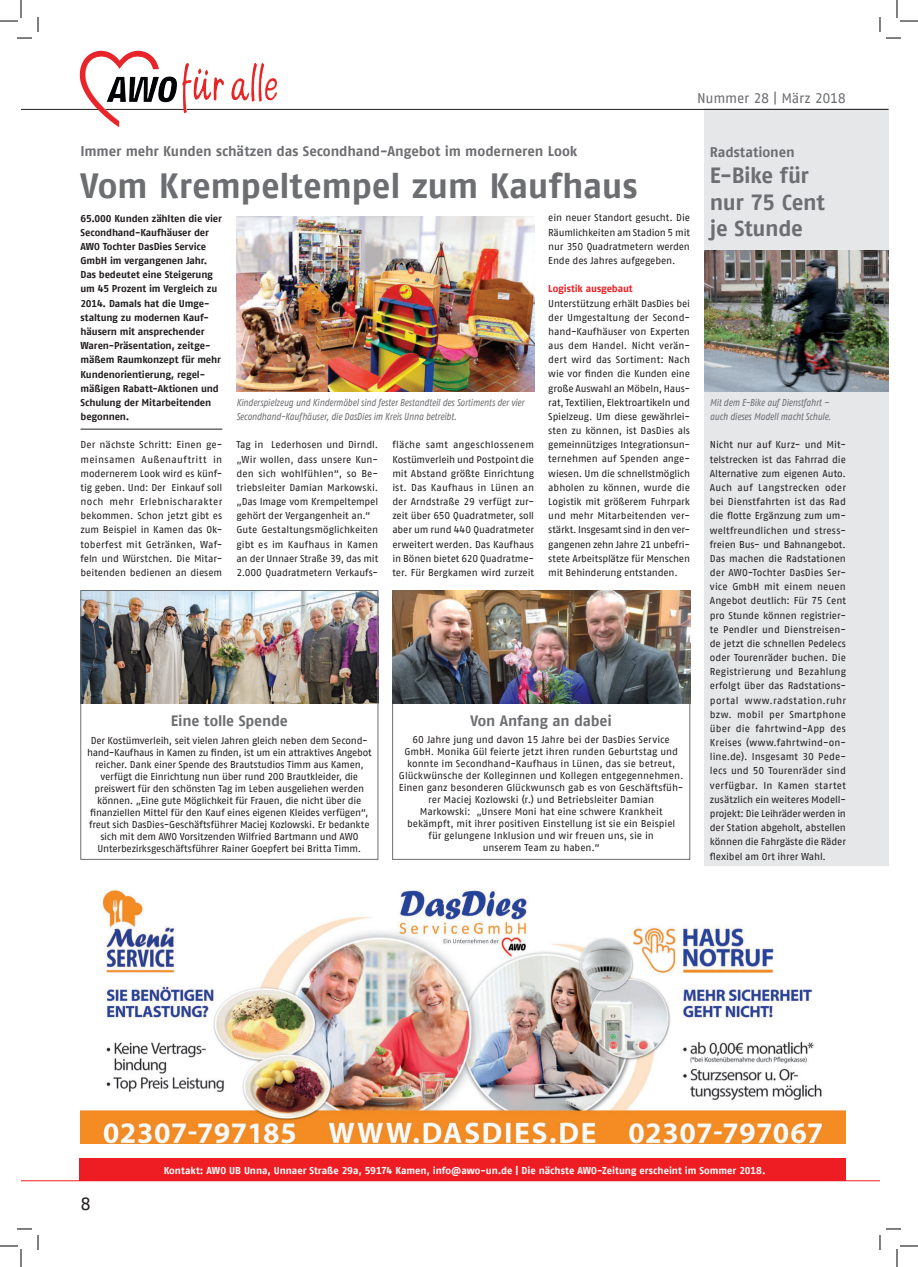
<style>
.page{position:relative;width:918px;height:1267px;background:#fff}
.page>*{position:absolute;margin:0;border:0;box-sizing:border-box;transform-origin:0 0}
.t1{font:700 35px "AWO Fago Office";letter-spacing:-.005em;color:#6d6e71}
.t2{font:700 22px/26.4px "AWO Fago Office";letter-spacing:-.02em;color:#6d6e71}
.t3{font:18px "AWO Fago Office";color:#231f20}
.t4{font:700 15px "AWO Fago Office";letter-spacing:-.015em;color:#6d6e71}
.t5{font:700 14px "AWO Fago Office";letter-spacing:-.01em;color:#6d6e71}
.t6{font:14px "AWO Fago Office";letter-spacing:-.02em;color:#6d6e71}
.t7{font:10px/14.2px "AWO Fago Office";letter-spacing:-.01em;color:#231f20;text-align:justify}
.t8{font:700 10px/14.2px "AWO Fago Office";letter-spacing:-.015em;color:#231f20}
.t9{font:italic 10px/14.2px "AWO Fago Cond";letter-spacing:-.005em;color:#6d6e71}
.t10{font:700 10px "AWO Fago Office";letter-spacing:-.005em;color:#fff}
.t11{font:700 10px "AWO Fago Office";letter-spacing:-.01em;color:#ee1d23}
</style>
<div class="page">
<hr style="left:21px;top:1180px;width:859px;height:1px;background:#ee1d23">
<div style="left:704px;top:109px;width:184px;height:757px;background:#e6e7e9"></div>
<hr style="left:21px;top:109px;width:867px;height:1px;background:#231f20">
<div style="left:79px;top:1158px;width:767px;height:23px;background:#ee1d23"></div>
<img style="left:81px;top:889px;width:765px;height:254px">
<img style="left:80px;top:51px;width:25px;height:65px">
<img style="left:251px;top:63px;width:10px;height:39px">
<img style="left:236px;top:216px;width:298px;height:176px">
<img style="left:83px;top:592px;width:293px;height:111px">
<hr style="left:81px;top:428px;width:141px;height:1px;background:#231f20">
<img style="left:704px;top:251px;width:184px;height:141px">
<div style="left:81px;top:590px;width:297px;height:269px;border:1px solid #6d6e71"></div>
<img style="left:392px;top:590px;width:298px;height:113px">
<svg style="left:17px;top:1228px;width:15px;height:1px"></svg>
<svg style="left:886px;top:1228px;width:15px;height:1px"></svg>
<svg style="left:37px;top:1235px;width:2px;height:15px"></svg>
<svg style="left:879px;top:1235px;width:2px;height:15px"></svg>
<svg style="left:0;top:0;width:39px;height:39px"></svg>
<svg style="left:0;top:1245px;width:22px;height:22px"></svg>
<svg style="left:879px;top:0;width:39px;height:39px"></svg>
<svg style="left:896px;top:1245px;width:22px;height:22px"></svg>
<h3 class="t6" style="left:697px;top:91px;width:150px">Nummer 28 | März 2018</h3>
<h3 class="t5" style="left:81px;top:144px;width:498px">Immer mehr Kunden schätzen das Secondhand-Angebot im moderneren Look</h3>
<h1 class="t1" style="left:81px;top:168px;width:559px">Vom Krempeltempel zum Kaufhaus</h1>
<p class="t8" style="left:81px;top:211px;width:143px">65.000 Kunden zählten die vier<br>Secondhand-Kaufhäuser der<br>AWO Tochter DasDies Service<br>GmbH im vergangenen Jahr.<br>Das bedeutet eine Steigerung um 45 Prozent im Vergleich zu<br>2014. Damals hat die Umge&shy;staltung zu modernen Kauf&shy;häusern mit ansprechender<br>Waren-Präsentation, zeitge&shy;mäßem Raumkonzept für mehr<br>Kundenorientierung, regel&shy;mäßigen Rabatt-Aktionen und<br>Schulung der Mitarbeitenden begonnen.</p>
<p class="t7" style="left:81px;top:438px;width:143px">Der nächste Schritt: Einen ge&shy;meinsamen Außenauftritt in modernerem Look wird es künf&shy;tig geben. Und: Der Einkauf soll noch mehr Erlebnischarakter bekommen. Schon jetzt gibt es zum Beispiel in Kamen das Ok&shy;toberfest mit Getränken, Waf&shy;feln und Würstchen. Die Mitar&shy;beitenden bedienen an diesem</p>
<p class="t7" style="left:236px;top:438px;width:143px;text-align:left">Tag in Lederhosen und Dirndl. „Wir wollen, dass unsere Kun&shy;den sich wohlfühlen“, so Be&shy;triebsleiter Damian Markowski. „Das Image vom Krempeltempel gehört der Vergangenheit an.“<br>Gute Gestaltungsmöglichkeiten gibt es im Kaufhaus in Kamen an der Unnaer Straße 39, das mit<br>2.000 Quadratmetern Verkaufs-</p>
<p class="t7" style="left:392px;top:438px;width:143px">fläche samt angeschlossenem Kostümverleih und Postpoint die mit Abstand größte Einrichtung ist. Das Kaufhaus in Lünen an der Arndstraße 29 verfügt zur&shy;zeit über 650 Quadratmeter, soll aber um rund 440 Quadratmeter erweitert werden. Das Kaufhaus in Bönen bietet 620 Quadratme&shy;ter. Für Bergkamen wird zurzeit</p>
<p class="t9" style="left:236px;top:396px;width:289px">Kinderspielzeug und Kindermöbel sind fester Bestandteil des Sortiments der vier<br>Secondhand-Kaufhäuser, die DasDies im Kreis Unna betreibt.</p>
<p class="t7" style="left:548px;top:211px;width:143px">ein neuer Standort gesucht. Die Räumlichkeiten am Stadion 5 mit nur 350 Quadratmetern werden Ende des Jahres aufgegeben.</p>
<p class="t11" style="left:548px;top:284px;width:86px">Logistik ausgebaut</p>
<p class="t7" style="left:548px;top:296px;width:143px">Unterstützung erhält DasDies bei der Umgestaltung der Second&shy;hand-Kaufhäuser von Experten aus dem Handel. Nicht verän&shy;dert wird das Sortiment: Nach wie vor finden die Kunden eine große Auswahl an Möbeln, Haus&shy;rat, Textilien, Elektroartikeln und Spielzeug. Um diese gewährlei&shy;sten zu können, ist DasDies als gemeinnütziges Integrationsun&shy;ternehmen auf Spenden ange&shy;wiesen. Um die schnellstmöglich abholen zu können, wurde die Logistik mit größerem Fuhrpark und mehr Mitarbeitenden ver&shy;stärkt. Insgesamt sind in den ver&shy;gangenen zehn Jahre 21 unbefri&shy;stete Arbeitsplätze für Menschen mit Behinderung entstanden.</p>
<h3 class="t4" style="left:171px;top:714px;width:119px">Eine tolle Spende</h3>
<p class="t7" style="left:87px;top:734px;width:286px;line-height:12px;text-align:center">Der Kostümverleih, seit vielen Jahren gleich neben dem Second&shy;hand-Kaufhaus in Kamen zu finden, ist um ein attraktives Angebot reicher. Dank einer Spende des Brautstudios Timm aus Kamen, verfügt die Einrichtung nun über rund 200 Brautkleider, die preiswert für den schönsten Tag im Leben ausgeliehen werden können. „Eine gute Möglichkeit für Frauen, die nicht über die finanziellen Mittel für den Kauf eines eigenen Kleides verfügen“, freut sich DasDies-Geschäftsführer Maciej Kozlowski. Er bedankte sich mit dem AWO Vorsitzenden Wilfried Bartmann und AWO Unterbezirksgeschäftsführer Rainer Goepfert bei Britta Timm.</p>
<h3 class="t4" style="left:471px;top:713px;width:143px">Von Anfang an dabei</h3>
<p class="t7" style="left:399px;top:734px;width:286px;line-height:12px;text-align:center">60 Jahre jung und davon 15 Jahre bei der DasDies Service GmbH. Monika Gül feierte jetzt ihren runden Geburtstag und konnte im Secondhand-Kaufhaus in Lünen, das sie betreut, Glückwünsche der Kolleginnen und Kollegen entgegennehmen.<br>Einen ganz besonderen Glückwunsch gab es von Geschäftsfüh&shy;rer Maciej Kozlowski (r.) und Betriebsleiter Damian<br>Markowski: „Unsere Moni hat eine schwere Krankheit bekämpft, mit ihrer positiven Einstellung ist sie ein Beispiel<br>für gelungene Inklusion und wir freuen uns, sie in<br>unserem Team zu haben.“</p>
<h3 class="t5" style="left:710px;top:145px;width:86px">Radstationen</h3>
<h2 class="t2" style="left:710px;top:163px;width:116px">E-Bike für nur 75 Cent je Stunde</h2>
<p class="t9" style="left:710px;top:395px;width:123px">Mit dem E-Bike auf Dienstfahrt – auch dieses Modell macht Schule.</p>
<p class="t7" style="left:710px;top:438px;width:138px">Nicht nur auf Kurz- und Mit&shy;telstrecken ist das Fahrrad die Alternative zum eigenen Auto.<br>Auch auf Langstrecken oder bei Dienstfahrten ist das Rad die flotte Ergänzung zum um&shy;weltfreundlichen und stress&shy;freien Bus- und Bahnangebot.<br>Das machen die Radstationen der AWO-Tochter DasDies Ser&shy;vice GmbH mit einem neuen Angebot deutlich: Für 75 Cent pro Stunde können registrier&shy;te Pendler und Dienstreisen&shy;de jetzt die schnellen Pedelecs oder Tourenräder buchen. Die Registrierung und Bezahlung erfolgt über das Radstations&shy;portal www.radstation.ruhr bzw. mobil per Smartphone über die fahrtwind-App des Kreises (www.fahrtwind-on&shy;line.de). Insgesamt 30 Pede&shy;lecs und 50 Tourenräder sind verfügbar. In Kamen startet zusätzlich ein weiteres Modell&shy;projekt: Die Leihräder werden in der Station abgeholt, abstellen können die Fahrgäste die Räder flexibel am Ort ihrer Wahl.</p>
<h3 class="t3" style="left:81px;top:1194px;width:12px">8</h3>
<p class="t10" style="left:164px;top:1165px;width:603px">Kontakt: AWO UB Unna, Unnaer Straße 29a, 59174 Kamen, info@awo-un.de | Die nächste AWO-Zeitung erscheint im Sommer 2018.</p>
</div>
